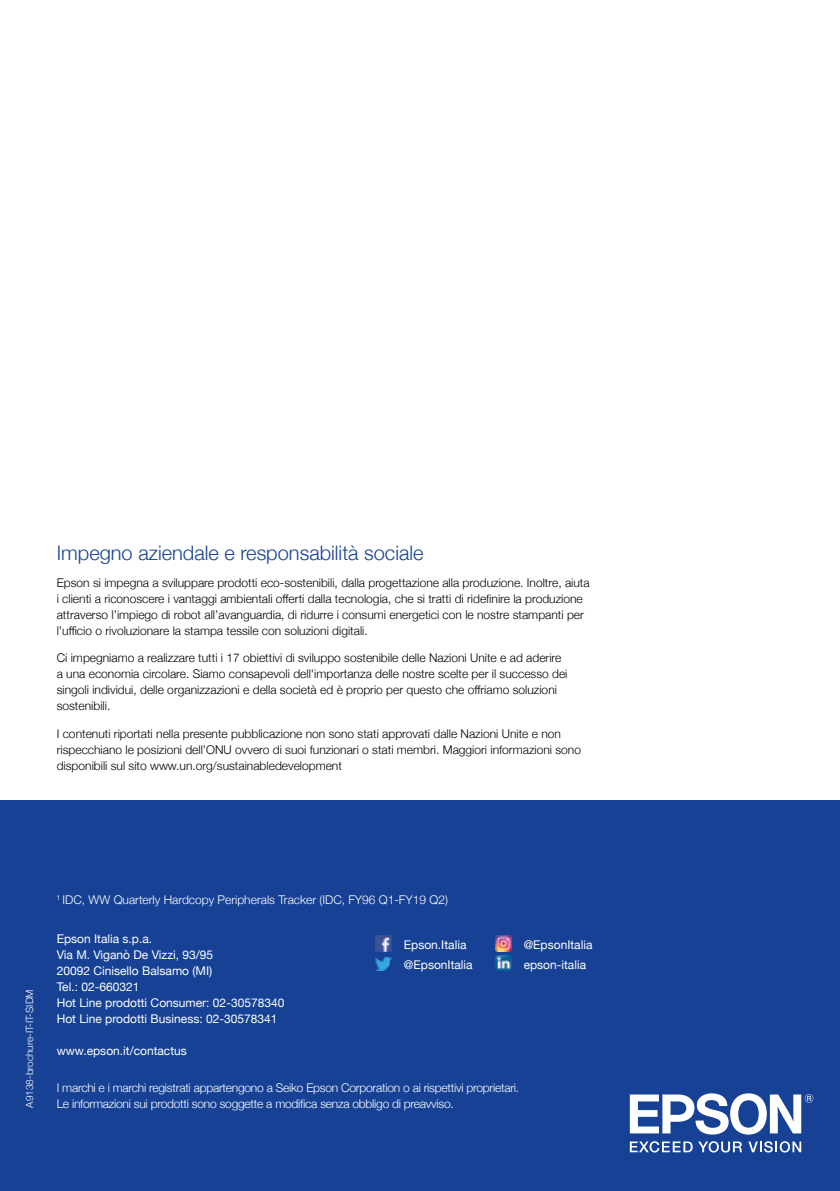
<style>
.page{position:relative;width:840px;height:1191px;background:#fff}
.page>*{position:absolute;margin:0;border:0;box-sizing:border-box;transform-origin:0 0}
.t1{font:300 20px "Helvetica Neue";color:#164194}
.Small_print_Black_6{font:300 12px/16px "Helvetica Neue";color:#000}
.t2{font:12px "Helvetica Neue";color:#fff}
.t3{font:300 12px "Helvetica Neue";letter-spacing:-.02em;color:#fff}
.t4{font:300 12px "Helvetica Neue";color:#fff}
.t5{font:300 10px "Helvetica Neue";color:#fff}
</style>
<div class="page">
<div style="left:0;top:800px;width:839px;height:391px;background:#164194"></div>
<svg style="left:629px;top:1141px;width:112px;height:11px"></svg>
<svg style="left:748px;top:1141px;width:52px;height:11px"></svg>
<svg style="left:629px;top:1093px;width:183px;height:41px"></svg>
<img style="left:375px;top:935px;width:16px;height:16px">
<img style="left:375px;top:957px;width:16px;height:13px">
<img style="left:495px;top:935px;width:16px;height:16px">
<img style="left:495px;top:955px;width:16px;height:16px">
<p class="t1" style="left:57px;top:536px;width:368px">Impegno aziendale e responsabilità sociale</p>
<p class="Small_print_Black_6" style="left:57px;top:574px;width:534px">Epson si impegna a sviluppare prodotti eco-sostenibili, dalla progettazione alla produzione. Inoltre, aiuta i clienti a riconoscere i vantaggi ambientali offerti dalla tecnologia, che si tratti di ridefinire la produzione attraverso l’impiego di robot all’avanguardia, di ridurre i consumi energetici con le nostre stampanti per l’ufficio o rivoluzionare la stampa tessile con soluzioni digitali.</p>
<p class="Small_print_Black_6" style="left:57px;top:649px;width:512px">Ci impegniamo a realizzare tutti i 17 obiettivi di sviluppo sostenibile delle Nazioni Unite e ad aderire a una economia circolare. Siamo consapevoli dell'importanza delle nostre scelte per il successo dei singoli individui, delle organizzazioni e della società ed è proprio per questo che offriamo soluzioni sostenibili.</p>
<p class="Small_print_Black_6" style="left:57px;top:724px;width:525px">I contenuti riportati nella presente pubblicazione non sono stati approvati dalle Nazioni Unite e non rispecchiano le posizioni dell’ONU ovvero di suoi funzionari o stati membri. Maggiori informazioni sono disponibili sul sito www.un.org/sustainabledevelopment</p>
<p class="t5" style="left:21px;top:1107px;width:120px;rotate:-90deg">A9138-brochure-IT-IT-SIDM</p>
<p class="t4" style="left:57px;top:890px;width:392px"><sup>1</sup> IDC, WW Quarterly Hardcopy Peripherals Tracker (IDC, FY96 Q1-FY19 Q2)</p>
<p class="t2" style="left:57px;top:930px;width:97px">Epson Italia s.p.a.</p>
<p class="t2" style="left:57px;top:946px;width:158px">Via M. Viganò De Vizzi, 93/95</p>
<p class="t2" style="left:57px;top:962px;width:157px">20092 Cinisello Balsamo (MI)</p>
<p class="t2" style="left:57px;top:978px;width:84px">Tel.: 02-660321</p>
<p class="t2" style="left:57px;top:994px;width:229px">Hot Line prodotti Consumer: 02-30578340</p>
<p class="t2" style="left:57px;top:1010px;width:222px">Hot Line prodotti Business: 02-30578341</p>
<p class="t2" style="left:57px;top:1042px;width:131px">www.epson.it/contactus</p>
<p class="t3" style="left:57px;top:1077px;width:463px">I marchi e i marchi registrati appartengono a Seiko Epson Corporation o ai rispettivi proprietari.</p>
<p class="t3" style="left:57px;top:1093px;width:398px">Le informazioni sui prodotti sono soggette a modifica senza obbligo di preavviso.</p>
<p class="t2" style="left:523px;top:936px;width:70px">@EpsonItalia</p>
<p class="t2" style="left:523px;top:955px;width:64px">epson-italia</p>
<p class="t2" style="left:403px;top:936px;width:64px">Epson.Italia</p>
<p class="t2" style="left:403px;top:955px;width:70px">@EpsonItalia</p>
</div>
